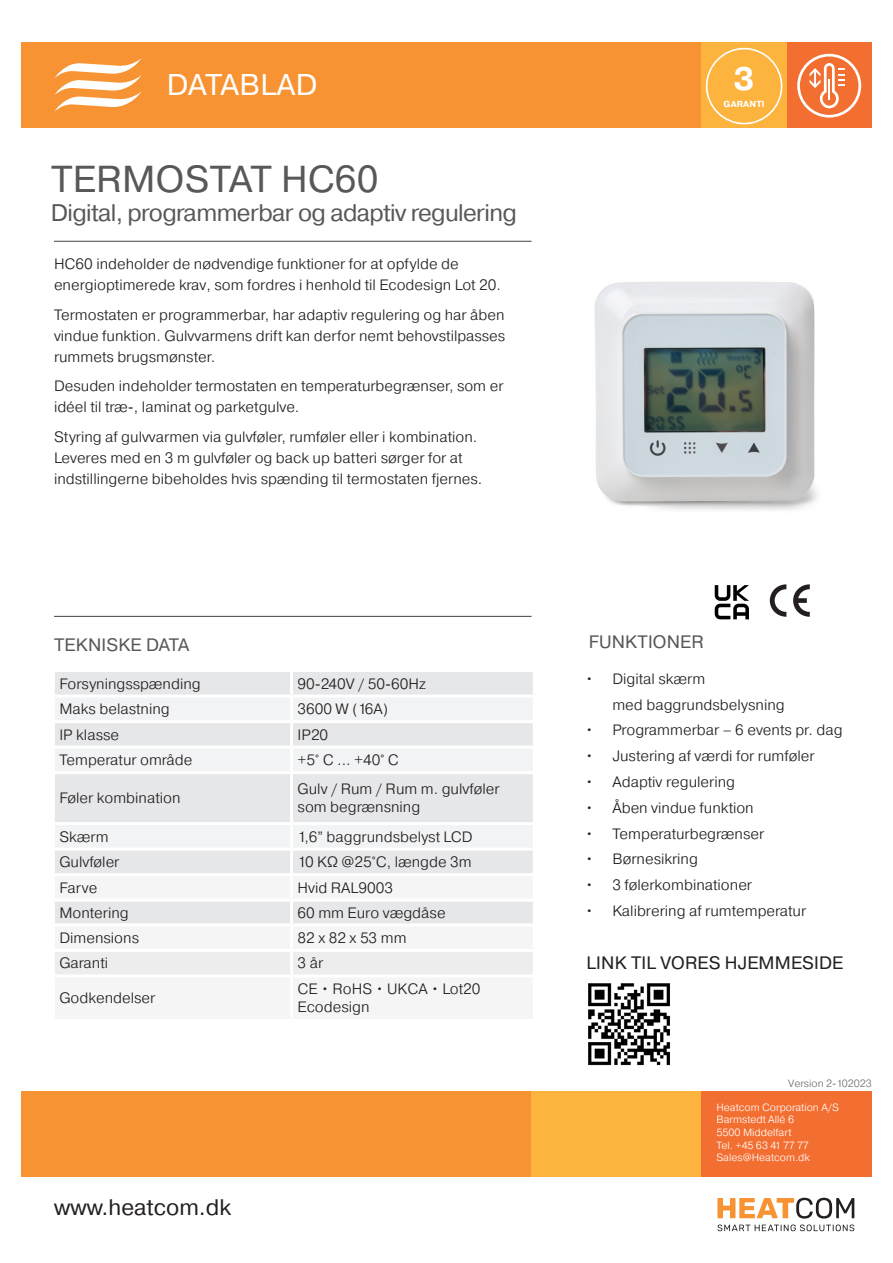
<style>
.page{position:relative;width:893px;height:1263px;background:#fff}
.page>*{position:absolute;margin:0;border:0;box-sizing:border-box;transform-origin:0 0}
.t1{font:37.5px "Pragmatica";letter-spacing:.01em;color:#57585a}
.t2{font:700 32.4px "Pragmatica";color:#fff}
.t3{font:30px "Pragmatica";letter-spacing:.01em;color:#fff}
.t4{font:24px "Pragmatica";letter-spacing:-.025em;color:#57585a}
.t5{font:22.5px "Pragmatica";color:#231f20}
.t6{font:18px "Pragmatica";letter-spacing:.01em;color:#57585a}
.t7{font:18px "Pragmatica";letter-spacing:.01em;color:#231f20}
.t8{font:300 15px/21px "Pragmatica";color:#231f20}
.t9{font:300 10.5px/12.6px "Pragmatica";color:#fff}
.t10{font:300 10.5px "Pragmatica";color:#70706f}
.t11{font:700 8.85px "Pragmatica";letter-spacing:.02em;color:#fff}
</style>
<div class="page">
<div style="left:21px;top:43px;width:851px;height:85px;background:#f79332"></div>
<div style="left:787px;top:43px;width:85px;height:85px;background:#f36e31"></div>
<div style="left:702px;top:43px;width:85px;height:85px;background:#fcb43f"></div>
<svg style="left:706px;top:48px;width:76px;height:76px"></svg>
<svg style="left:797px;top:54px;width:64px;height:64px"></svg>
<hr style="left:828px;top:80px;width:2px;height:20px;background:#fff">
<svg style="left:54px;top:58px;width:88px;height:54px"></svg>
<div style="left:21px;top:1091px;width:851px;height:85px;background:#f79332"></div>
<div style="left:531px;top:1091px;width:171px;height:85px;background:#fcb43f"></div>
<div style="left:702px;top:1091px;width:170px;height:85px;background:#f36e31"></div>
<svg style="left:717px;top:1198px;width:137px;height:20px"></svg>
<svg style="left:717px;top:1224px;width:137px;height:7px"></svg>
<hr style="left:54px;top:241px;width:477px;height:1px;background:#57585a">
<hr style="left:54px;top:616px;width:477px;height:1px;background:#57585a">
<svg style="left:770px;top:584px;width:40px;height:33px"></svg>
<div style="left:55px;top:672px;width:478px;height:22px;background:#e6e7e9"></div>
<div style="left:55px;top:698px;width:478px;height:149px;background:#f2f3f4"></div>
<svg style="left:55px;top:723px;width:478px;height:99px;fill:#e6e7e9"></svg>
<div style="left:55px;top:851px;width:478px;height:123px;background:#ededed"></div>
<hr style="left:290px;top:672px;width:3px;height:22px;background:#fff">
<hr style="left:290px;top:697px;width:3px;height:23px;background:#fff">
<hr style="left:52px;top:720px;width:240px;height:3px;background:#fff">
<hr style="left:292px;top:720px;width:244px;height:3px;background:#fff">
<hr style="left:290px;top:723px;width:3px;height:22px;background:#fff">
<hr style="left:52px;top:745px;width:240px;height:3px;background:#fff">
<hr style="left:292px;top:745px;width:244px;height:3px;background:#fff">
<hr style="left:290px;top:748px;width:3px;height:23px;background:#fff">
<hr style="left:52px;top:771px;width:240px;height:3px;background:#fff">
<hr style="left:292px;top:771px;width:244px;height:3px;background:#fff">
<hr style="left:290px;top:774px;width:3px;height:48px;background:#fff">
<hr style="left:52px;top:822px;width:240px;height:3px;background:#fff">
<hr style="left:292px;top:822px;width:244px;height:3px;background:#fff">
<hr style="left:290px;top:825px;width:3px;height:23px;background:#fff">
<hr style="left:290px;top:851px;width:3px;height:22px;background:#fff">
<hr style="left:52px;top:873px;width:240px;height:3px;background:#fff">
<hr style="left:292px;top:873px;width:244px;height:3px;background:#fff">
<hr style="left:290px;top:876px;width:3px;height:23px;background:#fff">
<hr style="left:52px;top:899px;width:240px;height:3px;background:#fff">
<hr style="left:292px;top:899px;width:244px;height:3px;background:#fff">
<hr style="left:290px;top:902px;width:3px;height:21px;background:#fff">
<hr style="left:290px;top:952px;width:3px;height:22px;background:#fff">
<hr style="left:52px;top:923px;width:240px;height:3px;background:#fff">
<hr style="left:292px;top:923px;width:244px;height:3px;background:#fff">
<hr style="left:290px;top:926px;width:3px;height:23px;background:#fff">
<hr style="left:52px;top:949px;width:240px;height:3px;background:#fff">
<hr style="left:292px;top:949px;width:244px;height:3px;background:#fff">
<img style="left:588px;top:983px;width:82px;height:83px">
<svg style="left:715px;top:585px;width:34px;height:34px"></svg>
<img style="left:594px;top:282px;width:223px;height:228px">
<h3 class="t3" style="left:167px;top:67px;width:152px">DATABLAD</h3>
<h2 class="t2" style="left:734px;top:58px;width:23px">3</h2>
<p class="t11" style="left:723px;top:98px;width:43px">GARANTI</p>
<p class="t1" style="left:51px;top:156px;width:329px">TERMOSTAT HC60</p>
<p class="t4" style="left:51px;top:198px;width:468px">Digital, programmerbar og adaptiv regulering</p>
<p class="t8" style="left:54px;top:253px;width:448px">HC60 indeholder de nødvendige funktioner for at opfylde de energioptimerede krav, som fordres i henhold til Ecodesign Lot 20.</p>
<p class="t8" style="left:54px;top:304px;width:453px;text-align:justify">Termostaten er programmerbar, har adaptiv regulering og har åben vindue funktion. Gulvvarmens drift kan derfor nemt behovstilpasses rummets brugsmønster.</p>
<p class="t8" style="left:54px;top:375px;width:451px">Desuden indeholder termostaten en temperaturbegrænser, som er idéel til træ-, laminat og parketgulve.</p>
<p class="t8" style="left:54px;top:426px;width:430px">Styring af gulvvarmen via gulvføler, rumføler eller i kombination.<br>Leveres med en 3 m gulvføler og back up batteri sørger for at indstillingerne bibeholdes hvis spænding til termostaten fjernes.</p>
<p class="t6" style="left:54px;top:634px;width:137px">TEKNISKE DATA</p>
<p class="t8" style="left:59px;top:672px;width:143px">Forsyningsspænding</p>
<p class="t8" style="left:298px;top:672px;width:130px">90-240V / 50-60Hz</p>
<p class="t8" style="left:59px;top:698px;width:112px">Maks belastning</p>
<p class="t8" style="left:298px;top:698px;width:92px">3600 W (16A)</p>
<p class="t8" style="left:59px;top:723px;width:61px">IP klasse</p>
<p class="t8" style="left:298px;top:723px;width:32px">IP20</p>
<p class="t8" style="left:59px;top:749px;width:135px">Temperatur område</p>
<p class="t8" style="left:298px;top:749px;width:103px">+5° C ... +40° C</p>
<p class="t8" style="left:59px;top:787px;width:123px">Føler kombination</p>
<p class="t8" style="left:298px;top:780px;width:203px;line-height:18px">Gulv / Rum / Rum m. gulvføler som begrænsning</p>
<p class="t8" style="left:59px;top:826px;width:51px">Skærm</p>
<p class="t8" style="left:298px;top:826px;width:177px">1,6” baggrundsbelyst LCD</p>
<p class="t8" style="left:59px;top:851px;width:62px">Gulvføler</p>
<p class="t8" style="left:298px;top:851px;width:176px">10 KΩ @25°C, længde 3m</p>
<p class="t8" style="left:59px;top:877px;width:39px">Farve</p>
<p class="t8" style="left:298px;top:877px;width:97px">Hvid RAL9003</p>
<p class="t8" style="left:59px;top:902px;width:71px">Montering</p>
<p class="t8" style="left:298px;top:902px;width:150px">60 mm Euro vægdåse</p>
<p class="t8" style="left:59px;top:927px;width:81px">Dimensions</p>
<p class="t8" style="left:298px;top:927px;width:110px">82 x 82 x 53 mm</p>
<p class="t8" style="left:59px;top:952px;width:50px">Garanti</p>
<p class="t8" style="left:298px;top:952px;width:27px">3 år</p>
<p class="t8" style="left:59px;top:987px;width:98px">Godkendelser</p>
<p class="t8" style="left:298px;top:980px;width:184px;line-height:18px">CE • RoHS • UKCA • Lot20<br>Ecodesign</p>
<h3 class="t5" style="left:54px;top:1193px;width:178px">www.heatcom.dk</h3>
<p class="t6" style="left:589px;top:631px;width:117px">FUNKTIONER</p>
<p class="t8" style="left:612px;top:665px;width:174px;line-height:25.8px;text-indent:-27px">• Digital skærm<br>med baggrundsbelysning</p>
<p class="t8" style="left:585px;top:719px;width:259px">• Programmerbar – 6 events pr. dag</p>
<p class="t8" style="left:585px;top:745px;width:231px">• Justering af værdi for rumføler</p>
<p class="t8" style="left:585px;top:771px;width:151px">• Adaptiv regulering</p>
<p class="t8" style="left:585px;top:797px;width:170px">• Åben vindue funktion</p>
<p class="t8" style="left:585px;top:823px;width:180px">• Temperaturbegrænser</p>
<p class="t8" style="left:585px;top:848px;width:114px">• Børnesikring</p>
<p class="t8" style="left:585px;top:874px;width:168px">• 3 følerkombinationer</p>
<p class="t8" style="left:585px;top:900px;width:222px">• Kalibrering af rumtemperatur</p>
<p class="t7" style="left:587px;top:952px;width:258px">LINK TIL VORES HJEMMESIDE</p>
<p class="t10" style="left:788px;top:1077px;width:85px">Version 2-102023</p>
<p class="t9" style="left:716px;top:1101px;width:124px">Heatcom Corporation A/S<br>Barmstedt Allé 6<br>5500 Middelfart<br>Tel. +45 63 41 77 77<br>Sales@Heatcom.dk</p>
</div>
